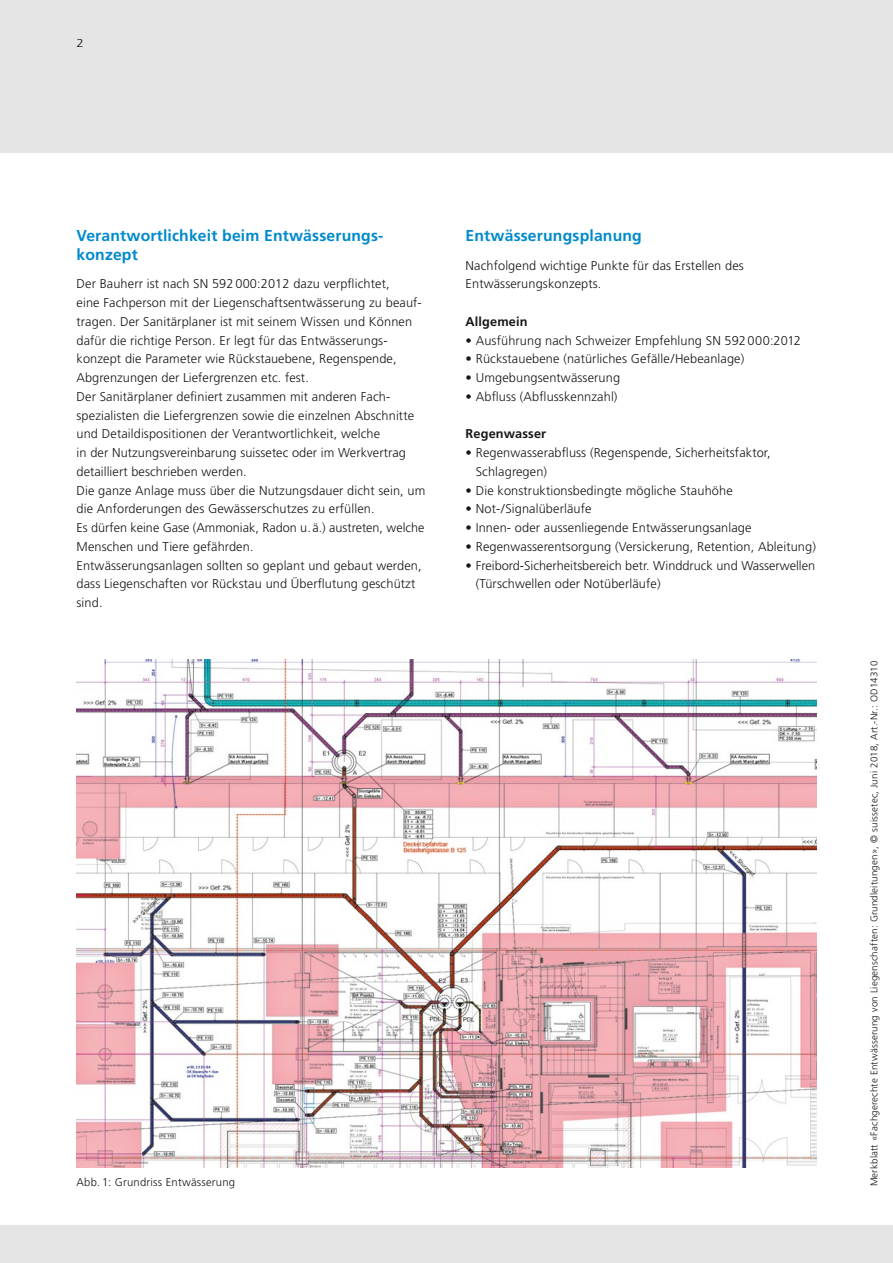
<style>
.page{position:relative;width:893px;height:1263px;background:#e5e5e5}
.page>*{position:absolute;margin:0;border:0;box-sizing:border-box;transform-origin:0 0}
.t1{font:700 15.75px/18.8px "Frutiger LT Std";letter-spacing:.01em;color:#008acb}
.t2{font:300 12.75px/18.8px "Frutiger LT Std";letter-spacing:.01em;color:#181716}
.t3{font:700 12.75px "Frutiger LT Std";letter-spacing:.01em;color:#181716}
.t4{font:300 11.55px "Frutiger LT Std";color:#181716;scale:1.14 1}
.t5{font:300 11.25px "Frutiger LT Std";letter-spacing:.02em;color:#181716}
.t6{font:300 9.75px "Frutiger LT Std";letter-spacing:.02em;color:#181716}
</style>
<div class="page">
<div style="left:0;top:153px;width:893px;height:1072px;background:#fff"></div>
<img style="left:77px;top:659px;width:739px;height:508px">
<p class="t4" style="left:77px;top:36px;width:8px">2</p>
<p class="t1" style="left:77px;top:227px;width:308px">Verantwortlichkeit beim Entwässerungs&shy;konzept</p>
<p class="t2" style="left:77px;top:275px;width:350px">Der Bauherr ist nach SN 592 000:2012 dazu verpflichtet,<br>eine Fachperson mit der Liegenschaftsentwässerung zu beauf&shy;tragen. Der Sanitärplaner ist mit seinem Wissen und Können dafür die richtige Person. Er legt für das Entwässerungs&shy;konzept die Parameter wie Rückstauebene, Regenspende, Abgrenzungen der Liefergrenzen etc. fest.<br>Der Sanitärplaner definiert zusammen mit anderen Fach&shy;spezialisten die Liefergrenzen sowie die einzelnen Abschnitte und Detaildispositionen der Verantwortlichkeit, welche<br>in der Nutzungsvereinbarung suissetec oder im Werkvertrag detailliert beschrieben werden.<br>Die ganze Anlage muss über die Nutzungsdauer dicht sein, um die Anforderungen des Gewässerschutzes zu erfüllen.<br>Es dürfen keine Gase (Ammoniak, Radon u.ä.) austreten, welche Menschen und Tiere gefährden.<br>Entwässerungsanlagen sollten so geplant und gebaut werden, dass Liegenschaften vor Rückstau und Überflutung geschützt sind.</p>
<p class="t1" style="left:466px;top:227px;width:178px">Entwässerungsplanung</p>
<p class="t2" style="left:466px;top:256px;width:280px">Nachfolgend wichtige Punkte für das Erstellen des<br>Entwässerungskonzepts.</p>
<p class="t3" style="left:466px;top:314px;width:63px">Allgemein</p>
<p class="t2" style="left:466px;top:331px;width:337px">• Ausführung nach Schweizer Empfehlung SN 592 000:2012</p>
<p class="t2" style="left:466px;top:350px;width:280px">• Rückstauebene (natürliches Gefälle/Hebeanlage)</p>
<p class="t2" style="left:466px;top:368px;width:156px">• Umgebungsentwässerung</p>
<p class="t2" style="left:466px;top:387px;width:153px">• Abfluss (Abflusskennzahl)</p>
<p class="t3" style="left:466px;top:426px;width:82px">Regenwasser</p>
<p class="t2" style="left:476px;top:443px;width:296px;text-indent:-10px">• Regenwasserabfluss (Regenspende, Sicherheitsfaktor,<br>Schlagregen)</p>
<p class="t2" style="left:466px;top:481px;width:269px">• Die konstruktionsbedingte mögliche Stauhöhe</p>
<p class="t2" style="left:466px;top:500px;width:127px">• Not-/Signalüberläufe</p>
<p class="t2" style="left:466px;top:519px;width:287px">• Innen- oder aussenliegende Entwässerungsanlage</p>
<p class="t2" style="left:466px;top:537px;width:352px">• Regenwasserentsorgung (Versickerung, Retention, Ableitung)</p>
<p class="t2" style="left:476px;top:556px;width:341px;text-indent:-10px">• Freibord-Sicherheitsbereich betr. Winddruck und Wasserwellen (Türschwellen oder Notüberläufe)</p>
<p class="t5" style="left:77px;top:1176px;width:160px">Abb. 1: Grundriss Entwässerung</p>
<p class="t6" style="left:869px;top:1186px;width:527px;rotate:-90deg">Merkblatt «Fachgerechte Entwässerung von Liegenschaften: Grundleitungen», © suissetec, Juni 2018, Art.-Nr.: OD14310</p>
</div>
